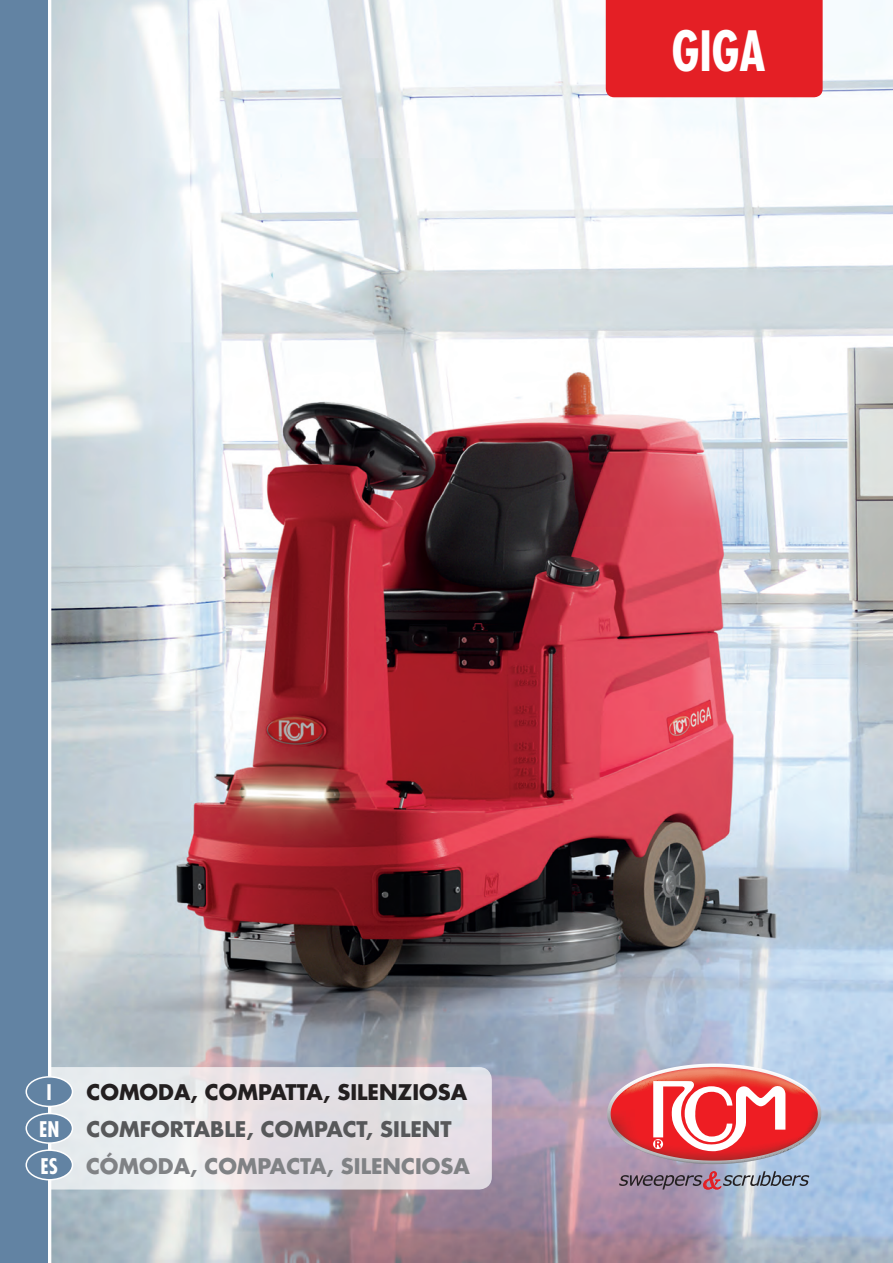
<style>
.page{position:relative;width:893px;height:1263px;background:#fff}
.page>*{position:absolute;margin:0;border:0;box-sizing:border-box;transform-origin:0 0}
.t1{font:700 condensed 54px "Futura Std";color:#fff;scale:.91 1}
.t2{font:700 21px "Futura Std";color:#231f20}
.t3{font:700 21px "Futura Std";color:#57585a}
.t4{font:700 21px "Futura Std";color:#808285}
.t5{font:700 condensed 21px/36.8px "Futura Std";color:#fff;text-align:center}
</style>
<div class="page">
<img style="left:51px;top:0;width:842px;height:1263px">
<div style="left:606px;top:0;width:217px;height:97px;background:#e41f25"></div>
<svg style="left:619px;top:1171px;width:190px;height:19px;background:#92899d"></svg>
<svg style="left:607px;top:1063px;width:211px;height:101px"></svg>
<svg style="left:38px;top:1067px;width:454px;height:122px;background:#e6e4e7"></svg>
<div style="left:45px;top:0;width:6px;height:1263px;background:#fff"></div>
<div style="left:0;top:0;width:48px;height:1263px;background:#6283a3"></div>
<div style="left:26px;top:1077px;width:46px;height:29px;background:#6283a3;border-radius:50%"></div>
<div style="left:26px;top:1076px;width:47px;height:31px;border:2px solid #fff;border-radius:50%"></div>
<div style="left:26px;top:1113px;width:46px;height:30px;background:#6283a3;border-radius:50%"></div>
<div style="left:26px;top:1113px;width:47px;height:31px;border:2px solid #fff;border-radius:50%"></div>
<div style="left:26px;top:1150px;width:46px;height:30px;background:#6283a3;border-radius:50%"></div>
<div style="left:26px;top:1149px;width:47px;height:31px;border:2px solid #fff;border-radius:50%"></div>
<h1 class="t1" style="left:672px;top:17px;width:105px">GIGA</h1>
<p class="t5" style="left:39px;top:1074px;width:22px">I<br>EN<br>ES</p>
<p class="t2" style="left:87px;top:1078px;width:382px">COMODA, COMPATTA, SILENZIOSA</p>
<p class="t3" style="left:87px;top:1115px;width:367px">COMFORTABLE, COMPACT, SILENT</p>
<p class="t4" style="left:86px;top:1152px;width:385px">CÓMODA, COMPACTA, SILENCIOSA</p>
</div>
